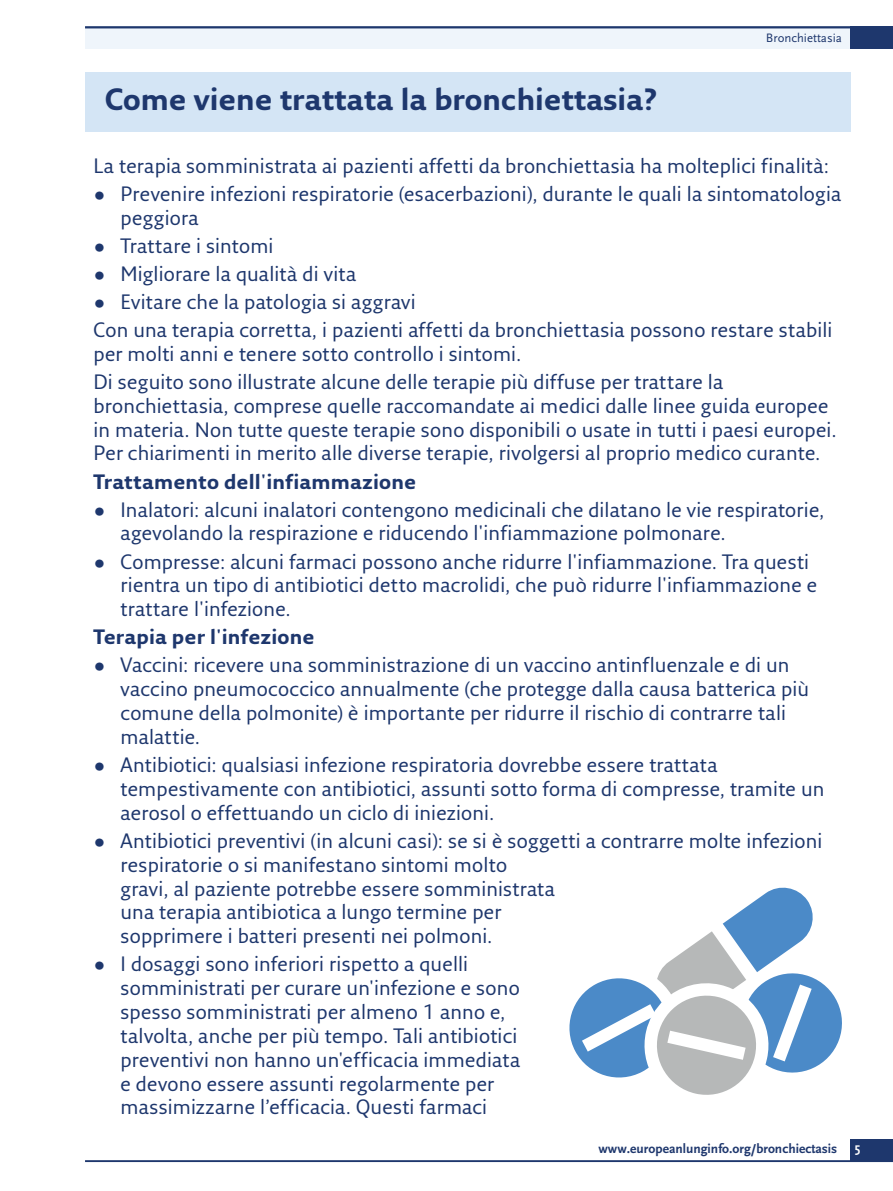
<style>
.page{position:relative;width:893px;height:1191px;background:#fff}
.page>*{position:absolute;margin:0;border:0;box-sizing:border-box;transform-origin:0 0}
.t1{font:700 30px "Fresco Sans Pro";color:#1e376d}
.H___B-head{font:20.25px/23.9px "Fresco Sans Pro";letter-spacing:.01em;color:#1e376d}
.H___B-head-2{font:700 20.25px "Fresco Sans Pro";letter-spacing:.01em;color:#1e376d}
.t2{font:700 13.5px "Scala Sans";color:#1e376d}
.t3{font:700 13.5px "Scala Sans";color:#fff}
.t4{font:12.75px "Scala Sans";color:#1e376d}
</style>
<div class="page">
<div style="left:85px;top:26px;width:808px;height:23px;background:#eff5fb"></div>
<div style="left:850px;top:26px;width:43px;height:23px;background:#1e376d"></div>
<div style="left:850px;top:1138px;width:43px;height:23px;background:#1e376d"></div>
<hr style="left:85px;top:26px;width:808px;height:2px;background:#1e376d">
<hr style="left:85px;top:1160px;width:808px;height:2px;background:#1e376d">
<div style="left:85px;top:72px;width:765px;height:60px;background:#d4e5f5"></div>
<svg style="left:569px;top:887px;width:273px;height:208px"></svg>
<p class="t1" style="left:105px;top:80px;width:554px">Come viene trattata la bronchiettasia?</p>
<p class="t4" style="left:766px;top:31px;width:78px">Bronchiettasia</p>
<p class="H___B-head" style="left:94px;top:153px;width:737px">La terapia somministrata ai pazienti affetti da bronchiettasia ha molteplici finalità:</p>
<p class="H___B-head" style="left:121px;top:181px;width:722px;text-indent:-27px">• Prevenire infezioni respiratorie (esacerbazioni), durante le quali la sintomatologia peggiora</p>
<p class="H___B-head" style="left:94px;top:233px;width:182px">• Trattare i sintomi</p>
<p class="H___B-head" style="left:94px;top:261px;width:264px">• Migliorare la qualità di vita</p>
<p class="H___B-head" style="left:94px;top:289px;width:324px">• Evitare che la patologia si aggravi</p>
<p class="H___B-head" style="left:94px;top:317px;width:740px">Con una terapia corretta, i pazienti affetti da bronchiettasia possono restare stabili per molti anni e tenere sotto controllo i sintomi.</p>
<p class="H___B-head" style="left:94px;top:369px;width:745px">Di seguito sono illustrate alcune delle terapie più diffuse per trattare la bronchiettasia, comprese quelle raccomandate ai medici dalle linee guida europee in materia. Non tutte queste terapie sono disponibili o usate in tutti i paesi europei.<br>Per chiarimenti in merito alle diverse terapie, rivolgersi al proprio medico curante.</p>
<p class="H___B-head-2" style="left:94px;top:468px;width:324px">Trattamento dell'infiammazione</p>
<p class="H___B-head" style="left:121px;top:497px;width:705px;text-indent:-27px">• Inalatori: alcuni inalatori contengono medicinali che dilatano le vie respiratorie, agevolando la respirazione e riducendo l'infiammazione polmonare.</p>
<p class="H___B-head" style="left:121px;top:549px;width:698px;text-indent:-27px">• Compresse: alcuni farmaci possono anche ridurre l'infiammazione. Tra questi rientra un tipo di antibiotici detto macrolidi, che può ridurre l'infiammazione e trattare l'infezione.</p>
<p class="H___B-head-2" style="left:94px;top:624px;width:222px">Terapia per l'infezione</p>
<p class="H___B-head" style="left:121px;top:653px;width:690px;text-indent:-27px">• Vaccini: ricevere una somministrazione di un vaccino antinfluenzale e di un vaccino pneumococcico annualmente (che protegge dalla causa batterica più comune della polmonite) è importante per ridurre il rischio di contrarre tali malattie.</p>
<p class="H___B-head" style="left:121px;top:752px;width:705px;text-indent:-27px">• Antibiotici: qualsiasi infezione respiratoria dovrebbe essere trattata tempestivamente con antibiotici, assunti sotto forma di compresse, tramite un aerosol o effettuando un ciclo di iniezioni.</p>
<p class="H___B-head" style="left:121px;top:828px;width:704px;text-indent:-27px">• Antibiotici preventivi (in alcuni casi): se si è soggetti a contrarre molte infezioni respiratorie o si manifestano sintomi molto<br>gravi, al paziente potrebbe essere somministrata<br>una terapia antibiotica a lungo termine per<br>sopprimere i batteri presenti nei polmoni.</p>
<p class="H___B-head" style="left:121px;top:951px;width:401px;text-indent:-27px">• I dosaggi sono inferiori rispetto a quelli somministrati per curare un'infezione e sono spesso somministrati per almeno 1 anno e, talvolta, anche per più tempo. Tali antibiotici preventivi non hanno un'efficacia immediata e devono essere assunti regolarmente per massimizzarne l’efficacia. Questi farmaci</p>
<p class="t2" style="left:598px;top:1141px;width:240px">www.europeanlunginfo.org/bronchiectasis</p>
<p class="t3" style="left:855px;top:1140px;width:7px">5</p>
</div>
